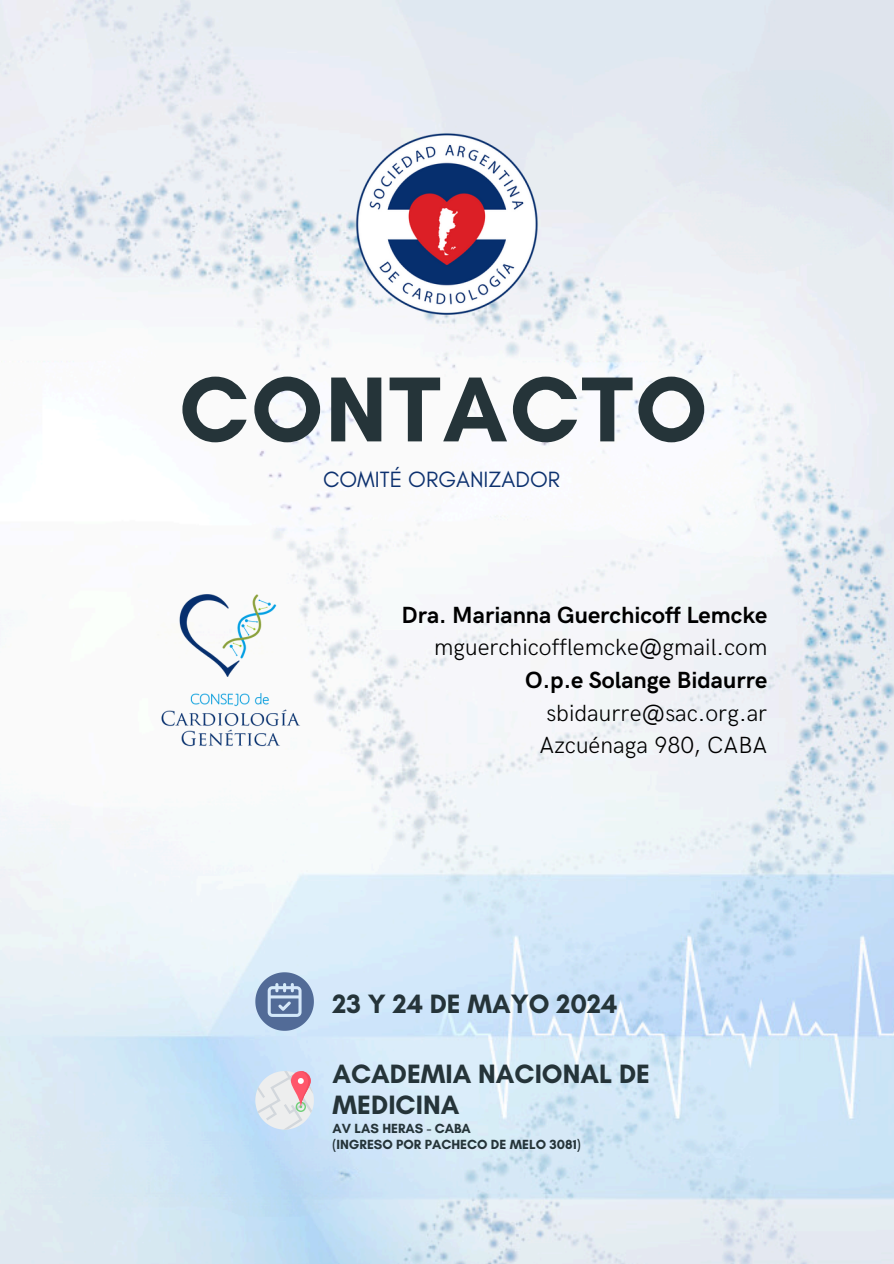
<style>
.page{position:relative;width:894px;height:1264px;background:#fff}
.page>*{position:absolute;margin:0;border:0;box-sizing:border-box;transform-origin:0 0}
.t1{font:700 93.9px "Glacial Indifference";letter-spacing:.025em;color:#253439}
.t2{font:700 27px/31.5px "Glacial Indifference";color:#253439}
.t3{font:300 23.4px/32.7px "HK Grotesk";color:#000;text-align:right}
.t4{font:22.5px "Glacial Indifference";color:#0d316f}
.t5{font:700 13.5px "Glacial Indifference";color:#253439}
.s1{font-weight:700}
</style>
<div class="page">
<img style="left:0;top:0;width:893px;height:1263px">
<img style="left:348px;top:127px;width:197px;height:197px">
<img style="left:140px;top:577px;width:183px;height:183px">
<svg style="left:255px;top:1071px;width:59px;height:58px;background:#e2d7dd"></svg>
<svg style="left:255px;top:972px;width:59px;height:58px;background:#8299bb"></svg>
<h3 class="t1" style="left:179px;top:352px;width:529px">CONTACTO</h3>
<p class="t4" style="left:323px;top:465px;width:238px">COMITÉ ORGANIZADOR</p>
<h4 class="t3" style="left:401px;top:599px;width:367px"><span class="s1">Dra. Marianna Guerchicoff Lemcke </span>mguerchicofflemcke@gmail.com<br><span class="s1">O.p.e Solange Bidaurre </span>sbidaurre@sac.org.ar<br>Azcuénaga 980, CABA</h4>
<p class="t2" style="left:332px;top:988px;width:286px">23 Y 24 DE MAYO 2024</p>
<p class="t2" style="left:332px;top:1057px;width:319px">ACADEMIA NACIONAL DE<br>MEDICINA</p>
<h2 class="t5" style="left:332px;top:1120px;width:140px">AV LAS HERAS - CABA</h2>
<p class="t5" style="left:332px;top:1136px;width:249px">(INGRESO POR PACHECO DE MELO 3081)</p>
</div>
